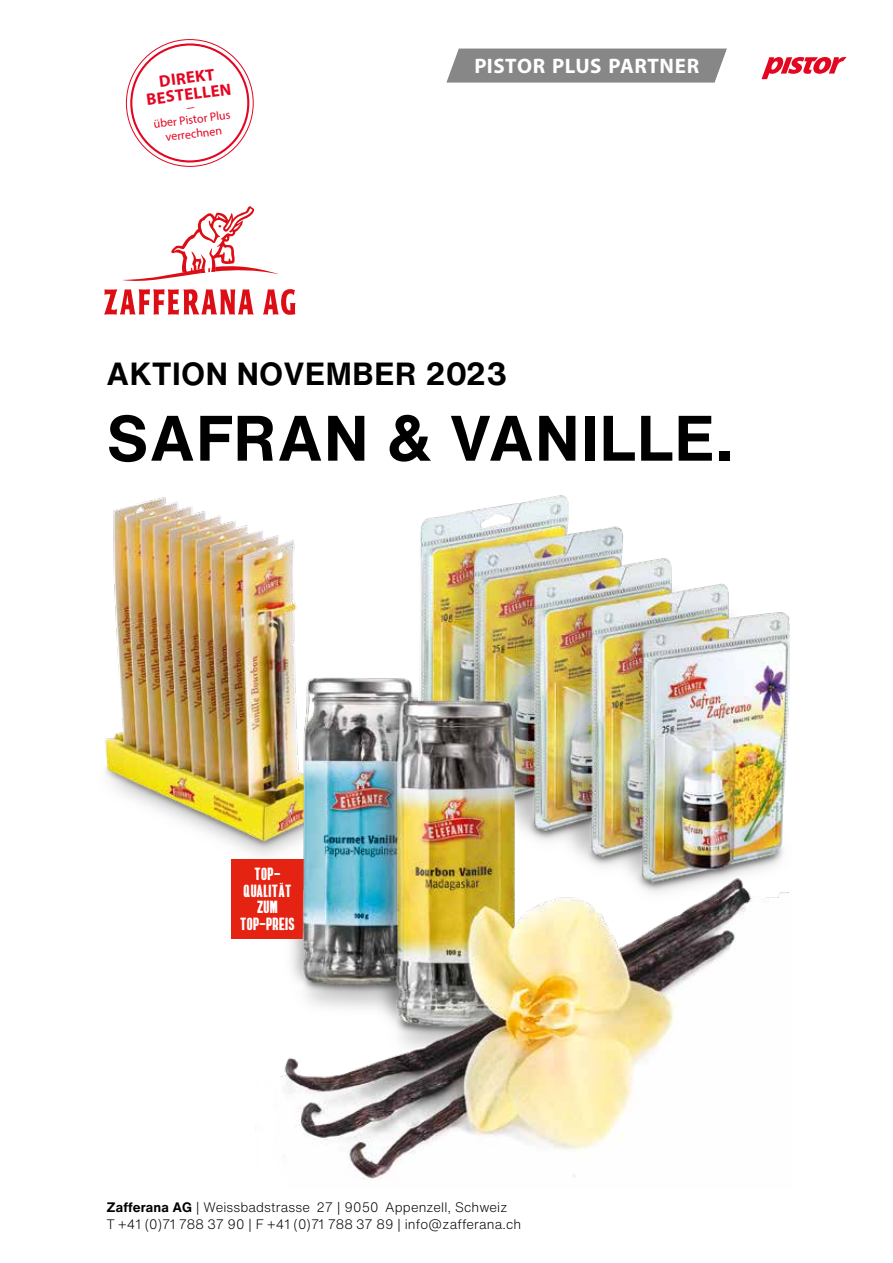
<style>
.page{position:relative;width:893px;height:1263px;background:#fff}
.page>*{position:absolute;margin:0;border:0;box-sizing:border-box;transform-origin:0 0}
.t1{font:700 63px "Helvetica Now Text";letter-spacing:.02em;color:#000}
.t2{font:700 31.5px "Helvetica Now Text";letter-spacing:.02em;color:#000}
.t3{font:700 21px "Myriad Pro";letter-spacing:.02em;color:#fff}
.t4{font:18px/16.8px "Alberto";letter-spacing:.02em;color:#fff;text-align:center}
.t5{font:700 16.5px/16.5px "Myriad Pro";color:#e40521;text-align:center}
.t6{font:300 13.5px/16.8px "Helvetica Now Text";letter-spacing:.01em;color:#000}
.t7{font:12px/14.4px "Myriad Pro";color:#e40521;text-align:center}
.s1{font-weight:700}
</style>
<div class="page">
<svg style="left:122px;top:206px;width:156px;height:75px"></svg>
<svg style="left:104px;top:289px;width:150px;height:26px"></svg>
<svg style="left:263px;top:289px;width:33px;height:26px"></svg>
<div style="left:130px;top:43px;width:119px;height:119px;border:2px solid #e40521;border-radius:50%"></div>
<svg style="left:446px;top:49px;width:401px;height:34px"></svg>
<img style="left:104px;top:495px;width:686px;height:685px">
<div style="left:232px;top:859px;width:80px;height:80px;background:#e42313"></div>
<img style="left:291px;top:697px;width:127px;height:268px">
<p class="t5" style="left:144px;top:74px;width:87px;rotate:-7deg">DIREKT<br>BESTELLEN</p>
<p class="t7" style="left:153px;top:117px;width:79px;rotate:-7deg">über Pistor Plus verrechnen</p>
<h3 class="t3" style="left:474px;top:52px;width:226px">PISTOR PLUS PARTNER</h3>
<h2 class="t2" style="left:106px;top:350px;width:402px">AKTION NOVEMBER 2023</h2>
<h1 class="t1" style="left:107px;top:391px;width:628px">SAFRAN &amp; VANILLE.</h1>
<h3 class="t4" style="left:240px;top:865px;width:56px">TOP-<br>QUALITÄT<br>ZUM<br>TOP-PREIS</h3>
<p class="t6" style="left:106px;top:1198px;width:416px"><span class="s1">Zafferana AG</span> | Weissbadstrasse 27 | 9050 Appenzell, Schweiz<br>T +41 (0)71 788 37 90 | F +41 (0)71 788 37 89 | info@zafferana.ch</p>
</div>
